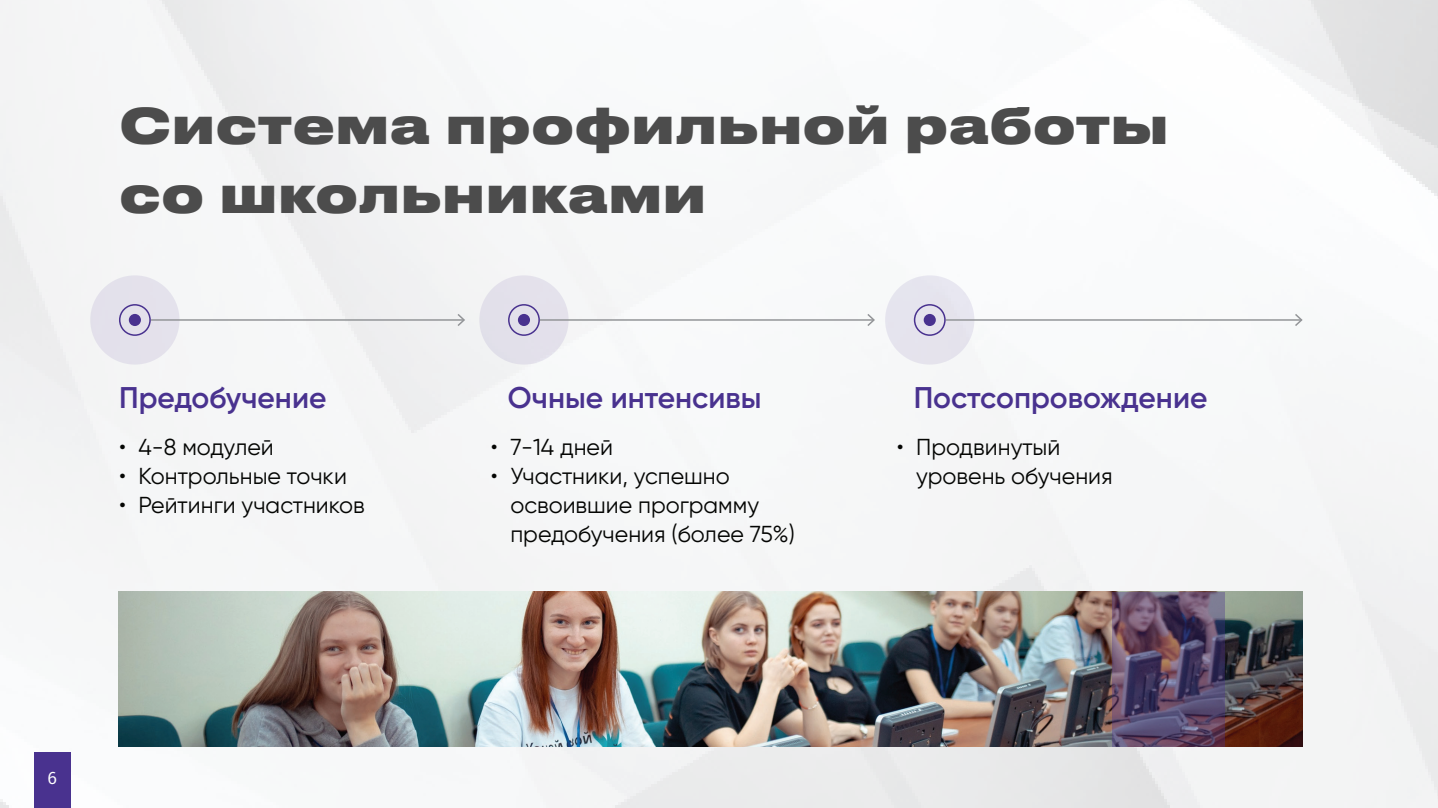
<style>
.page{position:relative;width:1438px;height:808px;background:#fff}
.page>*{position:absolute;margin:0;border:0;box-sizing:border-box;transform-origin:0 0}
.t1{font:800 48.75px/68.7px "Druk Text Wide Cyr";color:#4c4c4c}
.t2{font:600 29.85px "Gilroy";color:#49328f}
.t3{font:23.1px/29.1px "Gilroy";color:#040503}
.t4{font:18px "Fira Sans";color:#fff}
</style>
<div class="page">
<img style="left:0;top:0;width:1437px;height:808px">
<div style="left:34px;top:752px;width:36px;height:56px;background:#49328f"></div>
<div style="left:90px;top:275px;width:89px;height:90px;background:#e3e1eb;border-radius:50%"></div>
<div style="left:479px;top:275px;width:89px;height:90px;background:#e3e0eb;border-radius:50%"></div>
<div style="left:885px;top:275px;width:89px;height:90px;background:#e5e4ee;border-radius:50%"></div>
<hr style="left:151px;top:319px;width:313px;height:2px;background:#939598">
<svg style="left:456px;top:312px;width:10px;height:16px"></svg>
<hr style="left:540px;top:319px;width:333px;height:2px;background:#939598">
<svg style="left:865px;top:312px;width:11px;height:16px"></svg>
<hr style="left:945px;top:319px;width:356px;height:2px;background:#939598">
<svg style="left:1293px;top:312px;width:10px;height:16px"></svg>
<div style="left:129px;top:314px;width:12px;height:12px;background:#49328f;border-radius:50%"></div>
<div style="left:518px;top:314px;width:12px;height:12px;background:#49328f;border-radius:50%"></div>
<div style="left:923px;top:314px;width:12px;height:12px;background:#49328f;border-radius:50%"></div>
<div style="left:119px;top:304px;width:32px;height:32px;border:2px solid #49328f;border-radius:50%"></div>
<div style="left:508px;top:304px;width:32px;height:32px;border:2px solid #49328f;border-radius:50%"></div>
<div style="left:913px;top:304px;width:32px;height:32px;border:2px solid #49328f;border-radius:50%"></div>
<img style="left:119px;top:592px;width:1183px;height:154px">
<svg style="left:1112px;top:592px;width:113px;height:154px;background:#5b4867"></svg>
<h1 class="t1" style="left:119px;top:87px;width:1051px">Система профильной работы со школьниками</h1>
<p class="t2" style="left:119px;top:379px;width:209px">Предобучение</p>
<p class="t2" style="left:508px;top:379px;width:255px">Очные интенсивы</p>
<p class="t2" style="left:913px;top:379px;width:295px">Постсопровождение</p>
<p class="t3" style="left:119px;top:432px;width:156px">• 4-8 модулей</p>
<p class="t3" style="left:119px;top:461px;width:229px">• Контрольные точки</p>
<p class="t3" style="left:119px;top:490px;width:247px">• Рейтинги участников</p>
<p class="t3" style="left:491px;top:432px;width:123px">• 7-14 дней</p>
<p class="t3" style="left:510px;top:461px;width:286px;text-indent:-19px">• Участники, успешно освоившие программу предобучения (более 75%)</p>
<p class="t3" style="left:916px;top:432px;width:198px;text-indent:-19px">• Продвинутый уровень обучения</p>
<p class="t4" style="left:47px;top:764px;width:11px">6</p>
</div>
